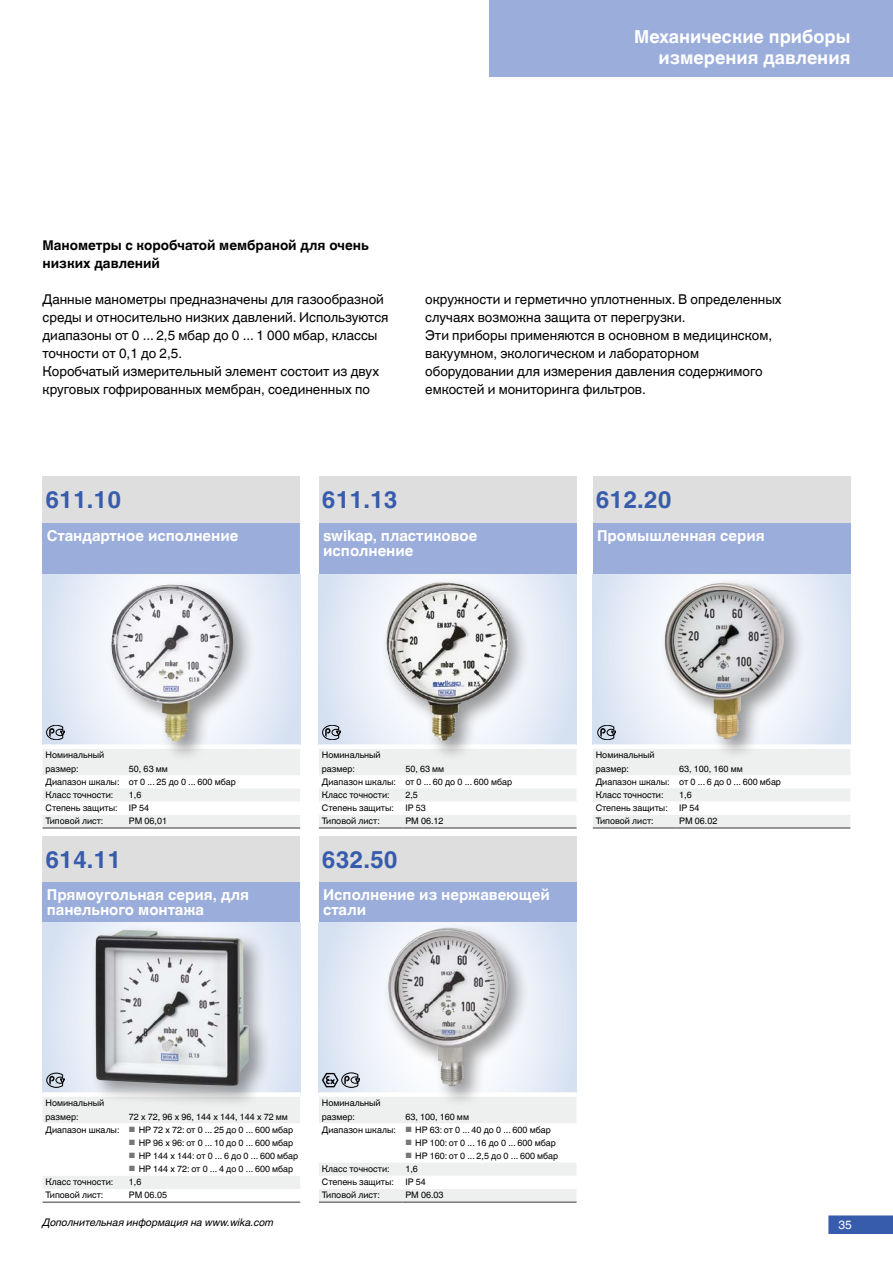
<style>
.page{position:relative;width:893px;height:1263px;background:#fff}
.page>*{position:absolute;margin:0;border:0;box-sizing:border-box;transform-origin:0 0}
.t1{font:700 24px "Helvetica World";color:#385cac}
.t2{font:700 18px/21px "Helvetica World";color:#fff;text-align:right}
.t3{font:700 15px/15px "Helvetica World";color:#fff}
.t4{font:13.5px/18px "Helvetica World";color:#000}
.t5{font:700 13.5px/18px "Helvetica World";color:#000}
.t6{font:12px "Helvetica World";color:#fff}
.t7{font:italic 10.5px "Helvetica World";color:#000}
.t8{font:9px/13px "Helvetica World";color:#000}
.s1{font-size:7.65px;color:#777}
</style>
<div class="page">
<svg style="left:828px;top:1215px;width:65px;height:19px"></svg>
<div style="left:43px;top:476px;width:257px;height:47px;background:#dedede"></div>
<div style="left:43px;top:523px;width:257px;height:51px;background:#9baddb"></div>
<svg style="left:43px;top:574px;width:257px;height:151px;background:#e2eaf5"></svg>
<hr style="left:43px;top:827px;width:83px;height:2px;background:#777">
<hr style="left:126px;top:827px;width:174px;height:2px;background:#777">
<div style="left:319px;top:476px;width:258px;height:47px;background:#dedede"></div>
<div style="left:319px;top:523px;width:258px;height:51px;background:#9baddb"></div>
<svg style="left:319px;top:574px;width:258px;height:151px;background:#e2e9f5"></svg>
<hr style="left:319px;top:827px;width:83px;height:2px;background:#777">
<hr style="left:402px;top:827px;width:175px;height:2px;background:#777">
<div style="left:593px;top:476px;width:257px;height:47px;background:#dedede"></div>
<div style="left:593px;top:523px;width:257px;height:51px;background:#9baddb"></div>
<svg style="left:593px;top:574px;width:257px;height:151px;background:#e3eaf5"></svg>
<hr style="left:593px;top:827px;width:83px;height:2px;background:#777">
<hr style="left:676px;top:827px;width:174px;height:2px;background:#777">
<div style="left:43px;top:836px;width:257px;height:46px;background:#dedede"></div>
<div style="left:43px;top:882px;width:257px;height:40px;background:#9baddb"></div>
<div style="left:43px;top:922px;width:257px;height:170px;background:#dfe7f4"></div>
<hr style="left:43px;top:1201px;width:83px;height:2px;background:#777">
<hr style="left:126px;top:1201px;width:174px;height:2px;background:#777">
<div style="left:319px;top:836px;width:258px;height:46px;background:#dedede"></div>
<div style="left:319px;top:882px;width:258px;height:40px;background:#9baddb"></div>
<svg style="left:319px;top:922px;width:258px;height:151px;background:#e2e9f5"></svg>
<hr style="left:319px;top:1201px;width:83px;height:2px;background:#777">
<hr style="left:402px;top:1201px;width:175px;height:2px;background:#777">
<div style="left:489px;top:0;width:404px;height:77px;background:#9baddb"></div>
<div style="left:106px;top:579px;width:149px;height:184px;background:#000;opacity:.4"></div>
<img style="left:109px;top:585px;width:125px;height:140px">
<div style="left:381px;top:576px;width:150px;height:186px;background:#000;opacity:.4"></div>
<img style="left:392px;top:582px;width:54px;height:33px">
<div style="left:659px;top:577px;width:147px;height:184px;background:#000;opacity:.4"></div>
<img style="left:663px;top:582px;width:124px;height:143px">
<div style="left:90px;top:924px;width:181px;height:184px;background:#000;opacity:.4"></div>
<img style="left:95px;top:930px;width:154px;height:143px">
<div style="left:383px;top:922px;width:147px;height:186px;background:#000;opacity:.4"></div>
<img style="left:387px;top:927px;width:124px;height:146px">
<svg style="left:43px;top:725px;width:257px;height:103px"></svg>
<svg style="left:319px;top:725px;width:258px;height:103px"></svg>
<svg style="left:593px;top:725px;width:257px;height:103px"></svg>
<svg style="left:319px;top:1073px;width:258px;height:129px"></svg>
<svg style="left:43px;top:1073px;width:257px;height:129px"></svg>
<h2 class="t2" style="left:634px;top:26px;width:218px">Механические приборы измерения давления</h2>
<h3 class="t5" style="left:43px;top:236px;width:328px">Манометры с коробчатой мембраной для очень низких давлений</h3>
<p class="t4" style="left:43px;top:290px;width:347px">Данные манометры предназначены для газообразной среды и относительно низких давлений. Используются диапазоны от 0 ... 2,5 мбар до 0 ... 1 000 мбар, классы точности от 0,1 до 2,5.<br>Коробчатый измерительный элемент состоит из двух круговых гофрированных мембран, соединенных по</p>
<p class="t4" style="left:425px;top:290px;width:358px">окружности и герметично уплотненных. В определенных случаях возможна защита от перегрузки.<br>Эти приборы применяются в основном в медицинском, вакуумном, экологическом и лабораторном оборудовании для измерения давления содержимого емкостей и мониторинга фильтров.</p>
<h1 class="t1" style="left:45px;top:486px;width:77px">611.10</h1>
<h3 class="t3" style="left:47px;top:528px;width:193px">Стандартное исполнение</h3>
<h1 class="t1" style="left:322px;top:486px;width:77px">611.13</h1>
<h3 class="t3" style="left:323px;top:528px;width:156px">swikap, пластиковое исполнение</h3>
<h1 class="t1" style="left:596px;top:486px;width:77px">612.20</h1>
<h3 class="t3" style="left:597px;top:528px;width:169px">Промышленная серия</h3>
<p class="t8" style="left:45px;top:748px;width:60px;line-height:13.5px">Номинальный размер:</p>
<p class="t8" style="left:45px;top:762px;width:192px;text-indent:83px">50, 63 мм<br>Диапазон шкалы: от 0 ... 25 до 0 ... 600 мбар<br>Класс точности:</p>
<p class="t8" style="left:129px;top:788px;width:14px">1,6</p>
<p class="t8" style="left:322px;top:748px;width:60px;line-height:13.5px">Номинальный размер:</p>
<p class="t8" style="left:322px;top:762px;width:192px;text-indent:83px">50, 63 мм<br>Диапазон шкалы: от 0 ... 60 до 0 ... 600 мбар<br>Класс точности:</p>
<p class="t8" style="left:405px;top:788px;width:14px">2,5</p>
<p class="t8" style="left:596px;top:748px;width:60px;line-height:13.5px">Номинальный размер:</p>
<p class="t8" style="left:596px;top:762px;width:187px;text-indent:83px">63, 100, 160 мм<br>Диапазон шкалы: от 0 ... 6 до 0 ... 600 мбар<br>Класс точности:</p>
<p class="t8" style="left:679px;top:788px;width:14px">1,6</p>
<p class="t8" style="left:45px;top:801px;width:74px">Степень защиты:</p>
<p class="t8" style="left:129px;top:801px;width:22px">IP 54</p>
<p class="t8" style="left:45px;top:815px;width:59px">Типовой лист:</p>
<p class="t8" style="left:129px;top:815px;width:40px">PM 06,01</p>
<p class="t8" style="left:322px;top:801px;width:74px">Степень защиты:</p>
<p class="t8" style="left:405px;top:801px;width:22px">IP 53</p>
<p class="t8" style="left:322px;top:815px;width:59px">Типовой лист:</p>
<p class="t8" style="left:405px;top:815px;width:40px">PM 06.12</p>
<p class="t8" style="left:596px;top:801px;width:74px">Степень защиты:</p>
<p class="t8" style="left:679px;top:801px;width:22px">IP 54</p>
<p class="t8" style="left:596px;top:815px;width:59px">Типовой лист:</p>
<p class="t8" style="left:679px;top:815px;width:40px">PM 06.02</p>
<h1 class="t1" style="left:45px;top:845px;width:77px">614.11</h1>
<h3 class="t3" style="left:47px;top:887px;width:204px">Прямоугольная серия, для панельного монтажа</h3>
<h1 class="t1" style="left:322px;top:845px;width:77px">632.50</h1>
<h3 class="t3" style="left:323px;top:887px;width:228px">Исполнение из нержавеющей стали</h3>
<p class="t8" style="left:45px;top:1096px;width:60px;line-height:13.5px">Номинальный размер:</p>
<p class="t8" style="left:45px;top:1110px;width:249px;text-indent:83px">72 x 72, 96 x 96, 144 x 144, 144 x 72 мм<br>Диапазон шкалы: <span class="s1">■</span> НР 72 х 72: от 0 ... 25 до 0 ... 600 мбар</p>
<p class="t8" style="left:129px;top:1136px;width:166px"><span class="s1">■</span> НР 96 х 96: от 0 ... 10 до 0 ... 600 мбар</p>
<p class="t8" style="left:129px;top:1149px;width:171px"><span class="s1">■</span> НР 144 х 144: от 0 ... 6 до 0 ... 600 мбар</p>
<p class="t8" style="left:129px;top:1162px;width:166px"><span class="s1">■</span> НР 144 х 72: от 0 ... 4 до 0 ... 600 мбар</p>
<p class="t8" style="left:45px;top:1176px;width:69px">Класс точности:</p>
<p class="t8" style="left:129px;top:1176px;width:14px">1,6</p>
<p class="t8" style="left:45px;top:1189px;width:59px">Типовой лист:</p>
<p class="t8" style="left:129px;top:1189px;width:40px">PM 06.05</p>
<p class="t8" style="left:322px;top:1096px;width:60px;line-height:13.5px">Номинальный размер:</p>
<p class="t8" style="left:322px;top:1110px;width:230px;text-align:center">63, 100, 160 мм<br>Диапазон шкалы: <span class="s1">■</span> НР 63: от 0 ... 40 до 0 ... 600 мбар</p>
<p class="t8" style="left:405px;top:1136px;width:152px"><span class="s1">■</span> НР 100: от 0 ... 16 до 0 ... 600 мбар</p>
<p class="t8" style="left:405px;top:1149px;width:154px"><span class="s1">■</span> НР 160: от 0 ... 2,5 до 0 ... 600 мбар</p>
<p class="t8" style="left:322px;top:1162px;width:69px">Класс точности:</p>
<p class="t8" style="left:405px;top:1162px;width:14px">1,6</p>
<p class="t8" style="left:322px;top:1176px;width:74px">Степень защиты:</p>
<p class="t8" style="left:405px;top:1176px;width:22px">IP 54</p>
<p class="t8" style="left:322px;top:1189px;width:59px">Типовой лист:</p>
<p class="t8" style="left:405px;top:1189px;width:40px">PM 06.03</p>
<p class="t7" style="left:43px;top:1216px;width:233px">Дополнительная информация на www.wika.com</p>
<h3 class="t6" style="left:838px;top:1218px;width:15px">35</h3>
</div>
